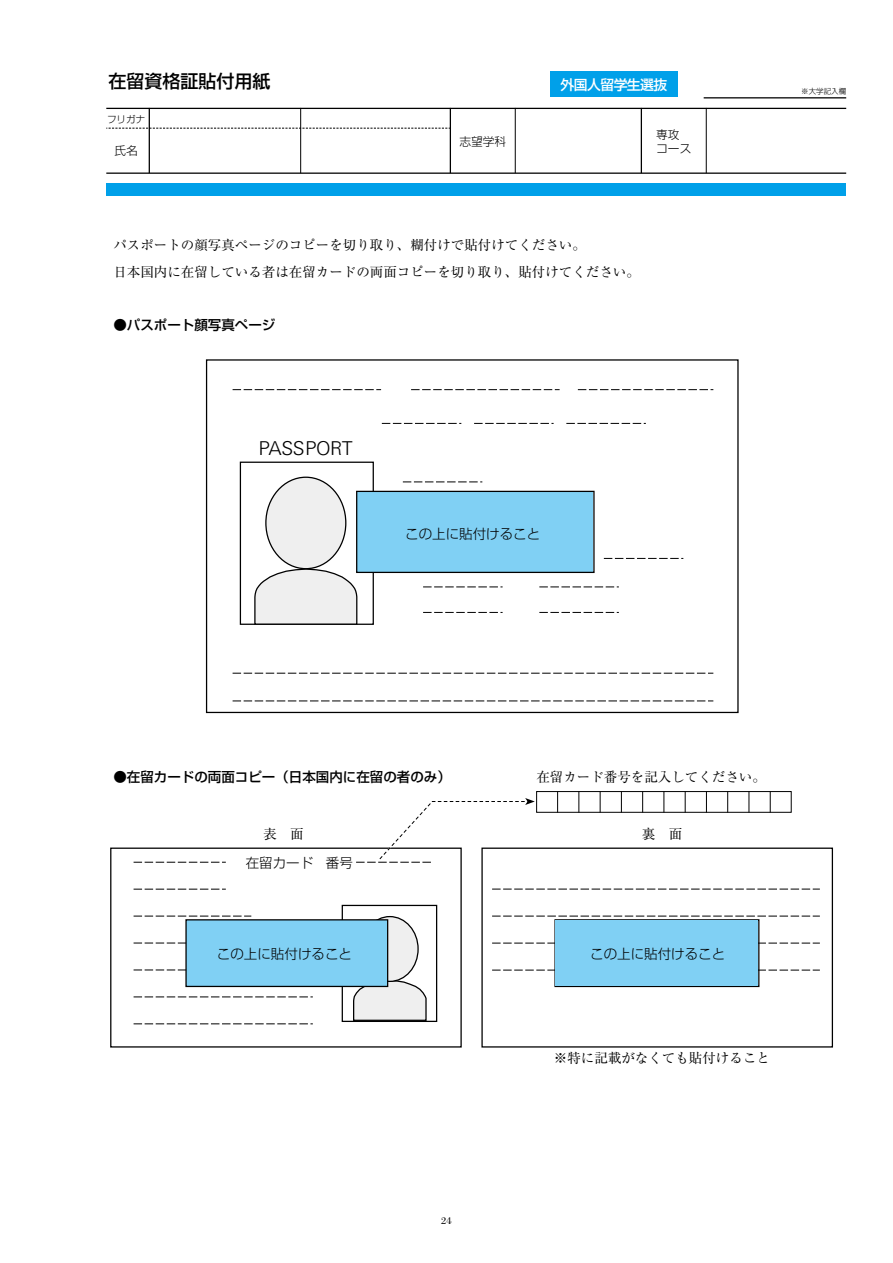
<style>
.page{position:relative;width:893px;height:1263px;background:#fff}
.page>*{position:absolute;margin:0;border:0;box-sizing:border-box;transform-origin:0 0}
.t1{font:300 19.65px "Univers BQ";letter-spacing:.015em;color:#000}
.t2{font:500 18px "Shin Go Pro";color:#000}
.t3{font:500 13.8px "Shin Go Pro";letter-spacing:-.04em;color:#fff}
.t4{font:13.5px/26.5px "Ryumin Pro";color:#000}
.t5{font:500 13.5px "Shin Go Pro";color:#000}
.t6{font:300 13.5px "Shin Go Pro";color:#000}
.t7{font:300 11.7px/14.1px "Shin Go Pro";color:#000}
.t8{font:10.5px "Bodoni BT";color:#000}
.t9{font:300 9.6px "Shin Go Pro";color:#000}
.t10{font:300 7.5px "Shin Go Pro";color:#000}
</style>
<div class="page">
<hr style="left:704px;top:97px;width:142px;height:1px;background:#000">
<div style="left:106px;top:183px;width:740px;height:13px;background:#00a0e9"></div>
<div style="left:550px;top:71px;width:127px;height:26px;background:#00a0e9"></div>
<hr style="left:106px;top:108px;width:740px;height:1px;background:#000">
<svg style="left:106px;top:128px;width:344px;height:1px"></svg>
<hr style="left:106px;top:173px;width:740px;height:1px;background:#000">
<hr style="left:149px;top:108px;width:1px;height:65px;background:#000">
<hr style="left:450px;top:108px;width:1px;height:65px;background:#000">
<hr style="left:300px;top:108px;width:1px;height:65px;background:#000">
<hr style="left:515px;top:108px;width:1px;height:65px;background:#000">
<hr style="left:641px;top:108px;width:1px;height:65px;background:#000">
<hr style="left:706px;top:108px;width:1px;height:65px;background:#000">
<svg style="left:110px;top:359px;width:723px;height:688px"></svg>
<svg style="left:411px;top:389px;width:149px;height:1px"></svg>
<svg style="left:578px;top:389px;width:135px;height:1px"></svg>
<svg style="left:233px;top:389px;width:148px;height:1px"></svg>
<svg style="left:233px;top:673px;width:480px;height:1px"></svg>
<svg style="left:566px;top:423px;width:80px;height:1px"></svg>
<svg style="left:474px;top:423px;width:80px;height:1px"></svg>
<svg style="left:382px;top:423px;width:79px;height:1px"></svg>
<svg style="left:403px;top:481px;width:79px;height:1px"></svg>
<svg style="left:604px;top:558px;width:79px;height:1px"></svg>
<svg style="left:539px;top:586px;width:80px;height:1px"></svg>
<svg style="left:423px;top:586px;width:80px;height:1px"></svg>
<svg style="left:539px;top:612px;width:80px;height:1px"></svg>
<svg style="left:423px;top:612px;width:80px;height:1px"></svg>
<svg style="left:233px;top:700px;width:480px;height:1px"></svg>
<svg style="left:134px;top:862px;width:92px;height:1px"></svg>
<svg style="left:134px;top:889px;width:92px;height:1px"></svg>
<svg style="left:134px;top:916px;width:117px;height:1px"></svg>
<svg style="left:492px;top:916px;width:328px;height:1px"></svg>
<svg style="left:492px;top:943px;width:328px;height:1px"></svg>
<svg style="left:492px;top:970px;width:328px;height:1px"></svg>
<svg style="left:134px;top:942px;width:52px;height:1px"></svg>
<svg style="left:134px;top:969px;width:52px;height:1px"></svg>
<svg style="left:134px;top:996px;width:179px;height:1px"></svg>
<svg style="left:134px;top:1023px;width:179px;height:1px"></svg>
<svg style="left:492px;top:889px;width:328px;height:1px"></svg>
<div style="left:556px;top:920px;width:202px;height:66px;background:#80d0f4"></div>
<div style="left:536px;top:791px;width:255px;height:21px;border:1px solid #000"></div>
<svg style="left:557px;top:791px;width:1px;height:21px"></svg>
<svg style="left:579px;top:791px;width:1px;height:21px"></svg>
<svg style="left:600px;top:791px;width:1px;height:21px"></svg>
<svg style="left:621px;top:791px;width:1px;height:21px"></svg>
<svg style="left:642px;top:791px;width:1px;height:21px"></svg>
<svg style="left:664px;top:791px;width:1px;height:21px"></svg>
<svg style="left:685px;top:791px;width:1px;height:21px"></svg>
<svg style="left:706px;top:791px;width:1px;height:21px"></svg>
<svg style="left:727px;top:791px;width:1px;height:21px"></svg>
<svg style="left:749px;top:791px;width:1px;height:21px"></svg>
<svg style="left:770px;top:791px;width:1px;height:21px"></svg>
<svg style="left:356px;top:798px;width:179px;height:65px"></svg>
<h2 class="t2" style="left:108px;top:67px;width:163px">在留資格証貼付用紙</h2>
<p class="t9" style="left:107px;top:111px;width:40px">フリガナ</p>
<p class="t7" style="left:114px;top:143px;width:25px">氏名</p>
<p class="t3" style="left:561px;top:73px;width:108px">外国人留学生選抜</p>
<p class="t7" style="left:459px;top:133px;width:48px">志望学科</p>
<p class="t7" style="left:656px;top:126px;width:37px">専攻コース</p>
<p class="t4" style="left:113px;top:231px;width:528px">パスポートの顔写真ページのコピーを切り取り、糊付けで貼付けてください。<br>日本国内に在留している者は在留カードの両面コピーを切り取り、貼付けてください。</p>
<p class="t5" style="left:113px;top:314px;width:164px">●パスポート顔写真ページ</p>
<h1 class="t1" style="left:259px;top:437px;width:95px">PASSPORT</h1>
<p class="t6" style="left:405px;top:523px;width:136px">この上に貼付けること</p>
<p class="t10" style="left:801px;top:85px;width:46px">※大学記入欄</p>
<p class="t5" style="left:113px;top:765px;width:339px">●在留カードの両面コピー（日本国内に在留の者のみ）</p>
<p class="t4" style="left:536px;top:762px;width:231px">在留カード番号を記入してください。</p>
<p class="t4" style="left:263px;top:820px;width:42px">表　面</p>
<p class="t4" style="left:642px;top:820px;width:42px">裏　面</p>
<p class="t6" style="left:246px;top:851px;width:109px">在留カード 番号</p>
<p class="t6" style="left:217px;top:943px;width:136px">この上に貼付けること</p>
<p class="t8" style="left:441px;top:1214px;width:12px">24</p>
<p class="t6" style="left:590px;top:943px;width:136px">この上に貼付けること</p>
<p class="t4" style="left:554px;top:1044px;width:217px">※特に記載がなくても貼付けること</p>
</div>
